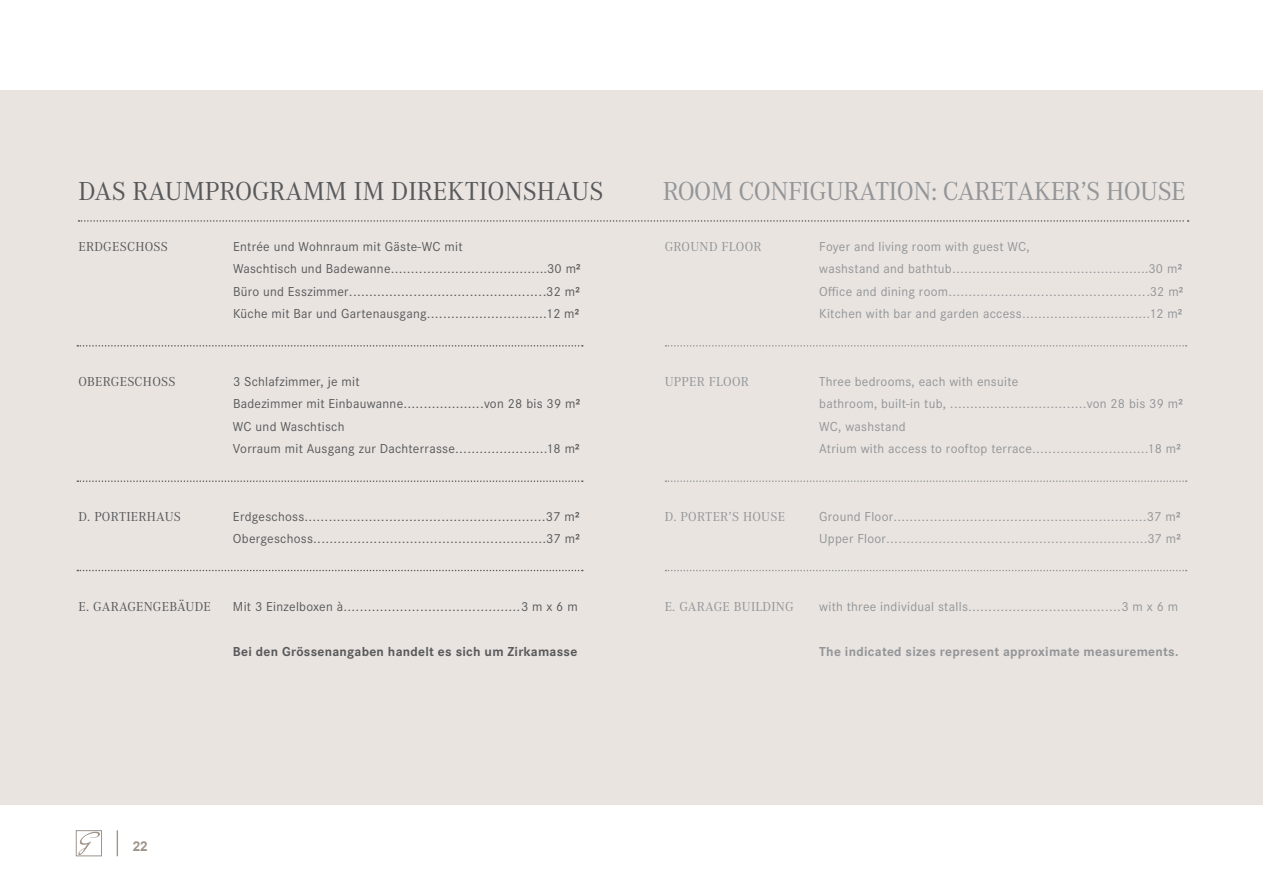
<style>
.page{position:relative;width:1263px;height:893px;background:#fff}
.page>*{position:absolute;margin:0;border:0;box-sizing:border-box;transform-origin:0 0}
.t1{font:27px "Corporate A";letter-spacing:-.02em;color:#939598}
.t2{font:27px "Corporate A";color:#58595b}
.t3{font:13.5px/22.5px "Arial";color:#939598}
.t4{font:13.5px/22.5px "Arial";color:#58595b}
.t5{font:13.5px/22.5px "Corporate S";letter-spacing:.02em;color:#58595b}
.t6{font:13.5px/22.5px "Corporate S";letter-spacing:.02em;color:#939598}
.t7{font:13.5px "Corporate A";letter-spacing:.02em;color:#58595b}
.t8{font:13.5px "Corporate A";letter-spacing:.02em;color:#939598}
.t9{font:700 13.5px "Corporate S";letter-spacing:.02em;color:#939598}
.t10{font:700 13.5px "Corporate S";letter-spacing:.02em;color:#58595b}
.t11{font:700 13.5px "Arial";color:#9f948a}
.s1{font-family:"Corporate S"}
.s2{font-family:"Franklin Gothic";font-weight:500;font-stretch:condensed}
.s3{font-family:"Arial"}
</style>
<div class="page">
<div style="left:76px;top:830px;width:26px;height:26px;border:1px solid #9f948a"></div>
<svg style="left:78px;top:831px;width:24px;height:24px"></svg>
<svg style="left:117px;top:830px;width:1px;height:26px"></svg>
<div style="left:0;top:90px;width:1263px;height:714px;background:#e9e4e0"></div>
<svg style="left:79px;top:220px;width:1110px;height:2px"></svg>
<svg style="left:77px;top:345px;width:506px;height:2px"></svg>
<svg style="left:665px;top:345px;width:522px;height:2px"></svg>
<svg style="left:77px;top:480px;width:506px;height:2px"></svg>
<svg style="left:665px;top:480px;width:522px;height:2px"></svg>
<svg style="left:77px;top:570px;width:506px;height:1px"></svg>
<svg style="left:665px;top:570px;width:522px;height:1px"></svg>
<h1 class="t2" style="left:79px;top:173px;width:526px">DAS RAUMPROGRAMM IM DIREKTIONSHAUS</h1>
<h1 class="t1" style="left:663px;top:173px;width:525px">ROOM CONFIGURATION: CARETAKER’S HOUSE</h1>
<p class="t7" style="left:79px;top:237px;width:91px">ERDGESCHOSS</p>
<p class="t5" style="left:233px;top:235px;width:231px">Entrée und Wohnraum mit Gäste-WC mit</p>
<p class="t4" style="left:233px;top:257px;width:349px"><span class="s1">Waschtisch und Badewanne</span>.......................................<span class="s1">30 m</span><span class="s2">²<br></span><span class="s1">Büro und Esszimmer</span>.................................................<span class="s1">32 m</span><span class="s2">²</span></p>
<p class="t5" style="left:233px;top:302px;width:348px">Küche mit Bar und Gartenausgang<span class="s3">..............................</span>12 m<span class="s2">²</span></p>
<p class="t7" style="left:78px;top:372px;width:98px">OBERGESCHOSS</p>
<p class="t5" style="left:233px;top:370px;width:349px">3 Schlafzimmer, je mit<br>Badezimmer mit Einbauwanne<span class="s3">....................</span>von 28 bis 39 m<span class="s2">²<br></span>WC und Waschtisch<br>Vorraum mit Ausgang zur Dachterrasse<span class="s3">.......................</span>18 m<span class="s2">²</span></p>
<p class="t7" style="left:78px;top:507px;width:104px">D. PORTIERHAUS</p>
<p class="t4" style="left:233px;top:505px;width:348px"><span class="s1">Erdgeschoss</span>............................................................<span class="s1">37 m</span><span class="s2">²<br></span><span class="s1">Obergeschoss</span>..........................................................<span class="s1">37 m</span><span class="s2">²</span></p>
<p class="t7" style="left:78px;top:597px;width:134px">E. GARAGENGEBÄUDE</p>
<p class="t4" style="left:233px;top:595px;width:346px"><span class="s1">Mit 3 Einzelboxen à</span>............................................<span class="s1">3 m x 6 m</span></p>
<p class="t10" style="left:233px;top:642px;width:346px">Bei den Grössenangaben handelt es sich um Zirkamasse</p>
<p class="t11" style="left:133px;top:837px;width:17px">22</p>
<p class="t8" style="left:665px;top:237px;width:98px">GROUND FLOOR</p>
<p class="t6" style="left:819px;top:235px;width:212px">Foyer and living room with guest WC,</p>
<p class="t3" style="left:819px;top:257px;width:366px"><span class="s1">washstand and bathtub</span>.................................................<span class="s1">30 m</span><span class="s2">²<br></span><span class="s1">Office and dining room</span>..................................................<span class="s1">32 m</span><span class="s2">²</span></p>
<p class="t6" style="left:819px;top:302px;width:365px">Kitchen with bar and garden access<span class="s3">................................</span>12 m<span class="s2">²</span></p>
<p class="t8" style="left:665px;top:372px;width:86px">UPPER FLOOR</p>
<p class="t6" style="left:819px;top:370px;width:200px">Three bedrooms, each with ensuite</p>
<p class="t3" style="left:819px;top:393px;width:365px"><span class="s1">bathroom, built-in tub,</span> ..................................<span class="s1">von 28 bis 39 m</span><span class="s2">²</span></p>
<p class="t6" style="left:819px;top:415px;width:363px">WC, washstand<br>Atrium with access to rooftop terrace<span class="s3">.............................</span>18 m<span class="s2">²</span></p>
<p class="t8" style="left:665px;top:507px;width:122px">D. PORTER’S HOUSE</p>
<p class="t3" style="left:819px;top:505px;width:363px"><span class="s1">Ground Floor</span>...............................................................<span class="s1">37 m</span><span class="s2">²<br></span><span class="s1">Upper Floor</span>.................................................................<span class="s1">37 m</span><span class="s2">²</span></p>
<p class="t8" style="left:665px;top:597px;width:130px">E. GARAGE BUILDING</p>
<p class="t3" style="left:819px;top:595px;width:360px"><span class="s1">with three individual stalls</span>......................................<span class="s1">3 m x 6 m</span></p>
<p class="t9" style="left:819px;top:642px;width:361px">The indicated sizes represent approximate measurements.</p>
</div>
